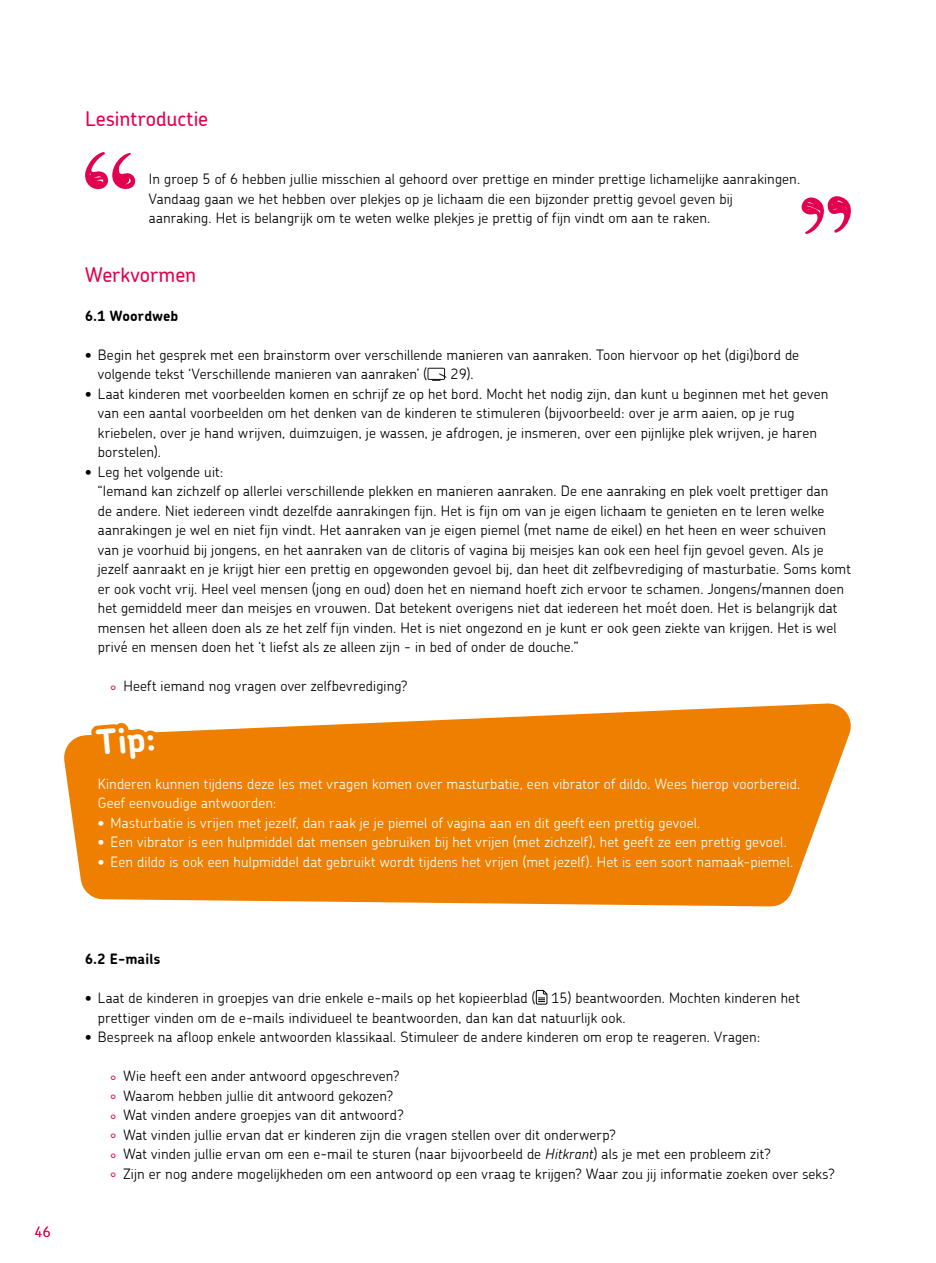
<style>
.page{position:relative;width:936px;height:1263px;background:#fff}
.page>*{position:absolute;margin:0;border:0;box-sizing:border-box;transform-origin:0 0}
.t1{font:700 34.5px "Chevin";color:#fff}
.t2{font:500 20.25px "Chevin";color:#e3004f}
.t3{font:300 14.25px/19.5px "Chevin";letter-spacing:.01em;color:#000}
.t4{font:300 14.25px/19.5px "Chevin";letter-spacing:.01em;color:#fff}
.t5{font:700 14.25px "Chevin";letter-spacing:.015em;color:#000}
.t6{font:300 14.25px "Chevin";color:#e3004f}
.s1{color:#e3004f}
.s2{font-style:italic}
</style>
<div class="page">
<svg style="left:64px;top:703px;width:787px;height:204px;background:#f09022"></svg>
<svg style="left:85px;top:152px;width:51px;height:38px"></svg>
<svg style="left:801px;top:196px;width:50px;height:38px"></svg>
<svg style="left:427px;top:368px;width:19px;height:13px"></svg>
<svg style="left:535px;top:989px;width:13px;height:16px"></svg>
<svg style="left:83px;top:703px;width:83px;height:68px"></svg>
<p class="t6" style="left:34px;top:1223px;width:18px">46</p>
<h2 class="t2" style="left:85px;top:105px;width:125px">Lesintroductie</h2>
<p class="t3" style="left:149px;top:169px;width:652px">In groep 5 of 6 hebben jullie misschien al gehoord over prettige en minder prettige lichamelijke aanrakingen.<br>Vandaag gaan we het hebben over plekjes op je lichaam die een bijzonder prettig gevoel geven bij<br>aanraking. Het is belangrijk om te weten welke plekjes je prettig of fijn vindt om aan te raken.</p>
<h2 class="t2" style="left:85px;top:261px;width:113px">Werkvormen</h2>
<p class="t5" style="left:85px;top:306px;width:95px">6.1 Woordweb</p>
<p class="t3" style="left:98px;top:344px;width:702px;text-indent:-13px">• Begin het gesprek met een brainstorm over verschillende manieren van aanraken. Toon hiervoor op het (digi)bord de volgende tekst ‘Verschillende manieren van aanraken’ (</p>
<p class="t3" style="left:450px;top:364px;width:24px">29).</p>
<p class="t3" style="left:98px;top:383px;width:732px;text-indent:-13px">• Laat kinderen met voorbeelden komen en schrijf ze op het bord. Mocht het nodig zijn, dan kunt u beginnen met het geven van een aantal voorbeelden om het denken van de kinderen te stimuleren (bijvoorbeeld: over je arm aaien, op je rug kriebelen, over je hand wrijven, duimzuigen, je wassen, je afdrogen, je insmeren, over een pijnlijke plek wrijven, je haren borstelen).</p>
<p class="t3" style="left:98px;top:461px;width:754px;text-indent:-13px">• Leg het volgende uit:<br>“Iemand kan zichzelf op allerlei verschillende plekken en manieren aanraken. De ene aanraking en plek voelt prettiger dan<br>de andere. Niet iedereen vindt dezelfde aanrakingen fijn. Het is fijn om van je eigen lichaam te genieten en te leren welke aanrakingen je wel en niet fijn vindt. Het aanraken van je eigen piemel (met name de eikel) en het heen en weer schuiven<br>van je voorhuid bij jongens, en het aanraken van de clitoris of vagina bij meisjes kan ook een heel fijn gevoel geven. Als je jezelf aanraakt en je krijgt hier een prettig en opgewonden gevoel bij, dan heet dit zelfbevrediging of masturbatie. Soms komt er ook vocht vrij. Heel veel mensen (jong en oud) doen het en niemand hoeft zich ervoor te schamen. Jongens/mannen doen het gemiddeld meer dan meisjes en vrouwen. Dat betekent overigens niet dat iedereen het moét doen. Het is belangrijk dat mensen het alleen doen als ze het zelf fijn vinden. Het is niet ongezond en je kunt er ook geen ziekte van krijgen. Het is wel privé en mensen doen het ‘t liefst als ze alleen zijn - in bed of onder de douche.”</p>
<p class="t3" style="left:111px;top:676px;width:299px"><span class="s1">°</span> Heeft iemand nog vragen over zelfbevrediging?</p>
<h1 class="t1" style="left:94px;top:720px;width:61px;rotate:-5deg">Tip:</h1>
<p class="t4" style="left:98px;top:773px;width:704px">Kinderen kunnen tijdens deze les met vragen komen over masturbatie, een vibrator of dildo. Wees hierop voorbereid.<br>Geef eenvoudige antwoorden:</p>
<p class="t4" style="left:98px;top:812px;width:604px">• Masturbatie is vrijen met jezelf, dan raak je je piemel of vagina aan en dit geeft een prettig gevoel.</p>
<p class="t4" style="left:98px;top:832px;width:690px">• Een vibrator is een hulpmiddel dat mensen gebruiken bij het vrijen (met zichzelf), het geeft ze een prettig gevoel.</p>
<p class="t4" style="left:98px;top:851px;width:697px">• Een dildo is ook een hulpmiddel dat gebruikt wordt tijdens het vrijen (met jezelf). Het is een soort namaak-piemel.</p>
<p class="t5" style="left:85px;top:949px;width:77px">6.2 E-mails</p>
<p class="t3" style="left:98px;top:988px;width:703px;text-indent:-13px">• Laat de kinderen in groepjes van drie enkele e-mails op het kopieerblad ( 15) beantwoorden. Mochten kinderen het prettiger vinden om de e-mails individueel te beantwoorden, dan kan dat natuurlijk ook.</p>
<p class="t3" style="left:85px;top:1027px;width:676px">• Bespreek na afloop enkele antwoorden klassikaal. Stimuleer de andere kinderen om erop te reageren. Vragen:</p>
<p class="t3" style="left:111px;top:1066px;width:726px"><span class="s1">°</span> Wie heeft een ander antwoord opgeschreven?<br><span class="s1">°</span> Waarom hebben jullie dit antwoord gekozen?<br><span class="s1">°</span> Wat vinden andere groepjes van dit antwoord?<br><span class="s1">°</span> Wat vinden jullie ervan dat er kinderen zijn die vragen stellen over dit onderwerp?<br><span class="s1">°</span> Wat vinden jullie ervan om een e-mail te sturen (naar bijvoorbeeld de <span class="s2">Hitkrant</span>) als je met een probleem zit?<br><span class="s1">°</span> Zijn er nog andere mogelijkheden om een antwoord op een vraag te krijgen? Waar zou jij informatie zoeken over seks?</p>
</div>
